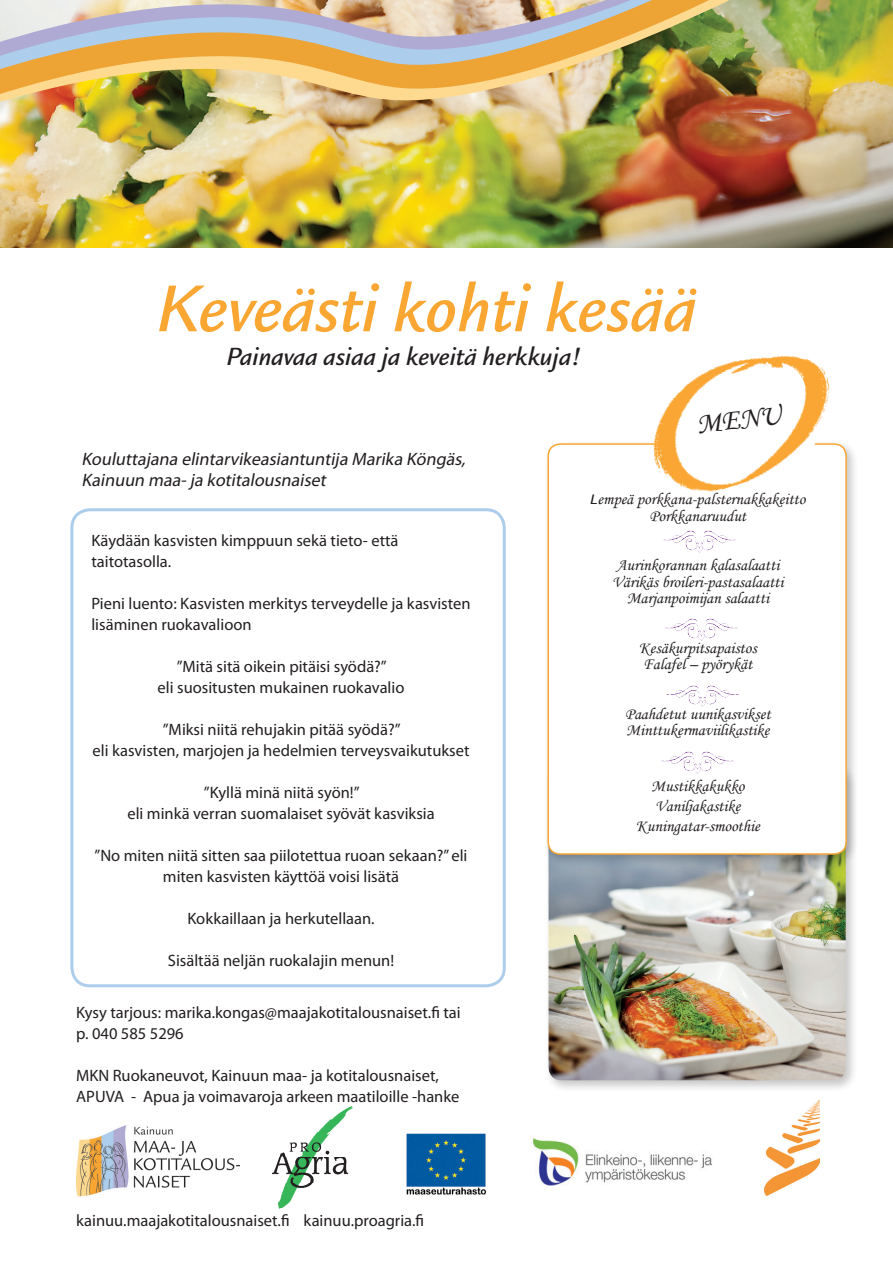
<style>
.page{position:relative;width:893px;height:1263px;background:#fff}
.page>*{position:absolute;margin:0;border:0;box-sizing:border-box;transform-origin:0 0}
.t1{font:72px "Legacy San ITC Medi Ital OS";color:#faa633}
.t2{font:29.4px "Monotype Corsiva";color:#231f20}
.t3{font:27px "Legacy San ITC Medi Ital OS";color:#231f20}
.t4{font:italic 18px/21px "Myriad Pro";color:#231f20}
.t5{font:16.5px/21px "Myriad Pro";color:#231f20}
.t6{font:16.5px/16.5px "Monotype Corsiva";color:#231f20;text-align:center}
.s1{font-family:"Legacy San ITC Medi Ital OS";font-size:15px}
</style>
<div class="page">
<img style="left:0;top:0;width:893px;height:247px">
<div style="left:545px;top:763px;width:313px;height:330px;background:#231f20;opacity:.25"></div>
<img style="left:549px;top:867px;width:297px;height:213px">
<div style="left:543px;top:439px;width:316px;height:428px;background:#231f20;opacity:.25"></div>
<div style="left:548px;top:444px;width:298px;height:410px;background:#fff;border-radius:12px"></div>
<div style="left:547px;top:443px;width:300px;height:412px;border:2px solid #faa633;border-radius:12px"></div>
<img style="left:626px;top:355px;width:229px;height:165px">
<div style="left:70px;top:508px;width:436px;height:479px;border:3px solid #accdeb;border-radius:18px"></div>
<img style="left:0;top:132px;width:755px;height:19px">
<img style="left:0;top:0;width:759px;height:132px">
<img style="left:273px;top:1107px;width:79px;height:102px">
<img style="left:76px;top:1125px;width:164px;height:72px">
<img style="left:664px;top:530px;width:72px;height:22px">
<img style="left:662px;top:751px;width:72px;height:22px">
<img style="left:666px;top:618px;width:72px;height:22px">
<img style="left:666px;top:685px;width:72px;height:22px">
<img style="left:533px;top:1137px;width:179px;height:49px">
<img style="left:406px;top:1133px;width:80px;height:62px">
<img style="left:765px;top:1100px;width:54px;height:95px">
<h1 class="t1" style="left:156px;top:269px;width:542px">Keveästi kohti kesää</h1>
<h3 class="t3" style="left:226px;top:342px;width:356px">Painavaa asiaa ja keveitä herkkuja!</h3>
<p class="t4" style="left:81px;top:448px;width:389px">Kouluttajana elintarvikeasiantuntija Marika Köngäs,<br>Kainuun maa-ja kotitalousnaiset</p>
<p class="t5" style="left:91px;top:529px;width:309px">Käydään kasvisten kimppuun sekä tieto- että taitotasolla.</p>
<p class="t5" style="left:91px;top:592px;width:381px">Pieni luento: Kasvisten merkitys terveydelle ja kasvisten lisäminen ruokavalioon</p>
<p class="t5" style="left:158px;top:655px;width:248px;text-align:center">”Mitä sitä oikein pitäisi syödä?”<br>eli suositusten mukainen ruokavalio</p>
<p class="t5" style="left:93px;top:718px;width:378px;text-align:center">”Miksi niitä rehujakin pitää syödä?”<br>eli kasvisten, marjojen ja hedelmien terveysvaikutukset</p>
<p class="t5" style="left:127px;top:781px;width:309px;text-align:center">”Kyllä minä niitä syön!”<br>eli minkä verran suomalaiset syövät kasviksia</p>
<p class="t5" style="left:95px;top:844px;width:374px;text-align:center">”No miten niitä sitten saa piilotettua ruoan sekaan?” eli miten kasvisten käyttöä voisi lisätä</p>
<p class="t5" style="left:187px;top:907px;width:189px">Kokkaillaan ja herkutellaan.</p>
<p class="t5" style="left:168px;top:949px;width:228px">Sisältää neljän ruokalajin menun!</p>
<p class="t5" style="left:76px;top:1001px;width:386px">Kysy tarjous: marika.kongas@maajakotitalousnaiset.fi tai p. 040 585 5296</p>
<p class="t5" style="left:76px;top:1064px;width:385px">MKN Ruokaneuvot, Kainuun maa- ja kotitalousnaiset,<br>APUVA - Apua ja voimavaroja arkeen maatiloille -hanke</p>
<p class="t5" style="left:76px;top:1209px;width:349px">kainuu.maajakotitalousnaiset.fi kainuu.proagria.fi</p>
<h2 class="t2" style="left:695px;top:406px;width:87px;rotate:-6deg">MENU</h2>
<p class="t6" style="left:590px;top:491px;width:217px"><span class="s1">L</span>empeä porkkana-palsternakkakeitto<br>Porkkanaruudut</p>
<p class="t6" style="left:612px;top:557px;width:173px">Aurinkorannan kalasalaatti<br>Värikäs broileri-pastasalaatti<br>Marjanpoimijan salaatti</p>
<p class="t6" style="left:639px;top:640px;width:119px;text-align:left">Kesäkurpitsapaistos<br>Falafel – pyörykät</p>
<p class="t6" style="left:625px;top:706px;width:147px;text-align:left">Paahdetut uunikasvikset<br>Minttukermaviilikastike</p>
<p class="t6" style="left:636px;top:776px;width:125px;line-height:19.8px">Mustikkakukko<br>Vaniljakastike<br>Kuningatar-smoothie</p>
</div>
